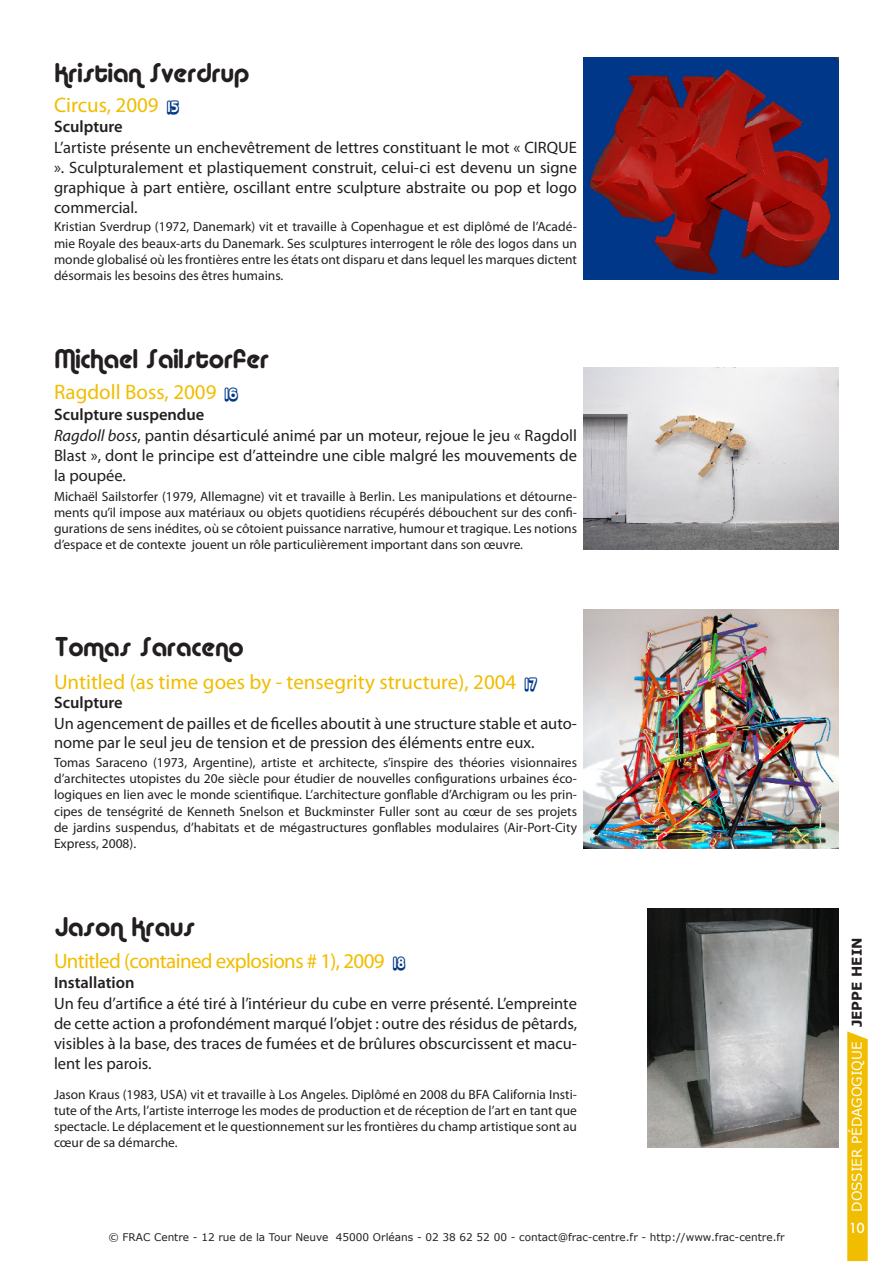
<style>
.page{position:relative;width:893px;height:1263px;background:#fff}
.page>*{position:absolute;margin:0;border:0;box-sizing:border-box;transform-origin:0 0}
.t1{font:27px "Alba";color:#231f20}
.t2{font:21px "Myriad Pro";color:#f0bd00}
.t3{font:21px "Myriad Pro";letter-spacing:-.03em;color:#f0bd00}
.t4{font:16.5px/19.8px "Myriad Pro";color:#231f20;text-align:justify}
.t5{font:600 16.5px "Myriad Pro";color:#231f20}
.t6{font:15px "Alba Super";color:#003888}
.t7{font:13.5px/16.2px "Myriad Pro";color:#231f20;text-align:justify}
.t8{font:13.5px "Verdana";color:#fff}
.t9{font:500 13.5px "Futura";color:#fff}
.t10{font:10.5px "Verdana";color:#231f20}
.s1{font-style:italic}
.s2{font-weight:700;color:#231f20}
</style>
<div class="page">
<svg style="left:847px;top:1031px;width:21px;height:230px;background:#f0bf0b"></svg>
<img style="left:648px;top:908px;width:191px;height:239px">
<img style="left:584px;top:367px;width:255px;height:182px">
<img style="left:584px;top:57px;width:255px;height:223px">
<img style="left:584px;top:610px;width:255px;height:238px">
<p class="t1" style="left:54px;top:57px;width:196px">Kristian Sverdrup</p>
<p class="t2" style="left:54px;top:92px;width:106px">Circus, 2009</p>
<p class="t6" style="left:167px;top:98px;width:13px">15</p>
<p class="t5" style="left:54px;top:116px;width:70px">Sculpture</p>
<p class="t4" style="left:54px;top:138px;width:525px">L’artiste présente un enchevêtrement de lettres constituant le mot « CIRQUE ». Sculpturalement et plastiquement construit, celui-ci est devenu un signe graphique à part entière, oscillant entre sculpture abstraite ou pop et logo commercial.</p>
<p class="t7" style="left:54px;top:218px;width:525px">Kristian Sverdrup (1972, Danemark) vit et travaille à Copenhague et est diplômé de l’Acadé&shy;mie Royale des beaux-arts du Danemark. Ses sculptures interrogent le rôle des logos dans un monde globalisé où les frontières entre les états ont disparu et dans lequel les marques dictent désormais les besoins des êtres humains.</p>
<p class="t1" style="left:54px;top:343px;width:216px">Michael Sailstorfer</p>
<p class="t2" style="left:54px;top:379px;width:164px">Ragdoll Boss, 2009</p>
<p class="t6" style="left:225px;top:385px;width:14px">16</p>
<p class="t5" style="left:54px;top:404px;width:152px">Sculpture suspendue</p>
<p class="t4" style="left:54px;top:425px;width:524px"><span class="s1">Ragdoll boss</span>, pantin désarticulé animé par un moteur, rejoue le jeu « Ragdoll Blast », dont le principe est d’atteindre une cible malgré les mouvements de la poupée.</p>
<p class="t7" style="left:54px;top:488px;width:525px">Michaël Sailstorfer (1979, Allemagne) vit et travaille à Berlin. Les manipulations et détourne&shy;ments qu’il impose aux matériaux ou objets quotidiens récupérés débouchent sur des confi&shy;gurations de sens inédites, où se côtoient puissance narrative, humour et tragique. Les notions d’espace et de contexte jouent un rôle particulièrement important dans son œuvre.</p>
<p class="t1" style="left:54px;top:631px;width:191px">Tomas Saraceno</p>
<p class="t2" style="left:54px;top:668px;width:464px">Untitled (as time goes by - tensegrity structure), 2004</p>
<p class="t6" style="left:525px;top:674px;width:13px">17</p>
<p class="t5" style="left:54px;top:692px;width:70px">Sculpture</p>
<p class="t4" style="left:54px;top:713px;width:524px">Un agencement de pailles et de ficelles aboutit à une structure stable et auto&shy;nome par le seul jeu de tension et de pression des éléments entre eux.</p>
<p class="t7" style="left:54px;top:754px;width:525px">Tomas Saraceno (1973, Argentine), artiste et architecte, s’inspire des théories visionnaires d’architectes utopistes du 20e siècle pour étudier de nouvelles configurations urbaines éco&shy;logiques en lien avec le monde scientifique. L’architecture gonflable d’Archigram ou les prin&shy;cipes de tenségrité de Kenneth Snelson et Buckminster Fuller sont au cœur de ses projets de jardins suspendus, d’habitats et de mégastructures gonflables modulaires (Air-Port-City Express, 2008).</p>
<p class="t1" style="left:54px;top:911px;width:142px">Jason Kraus</p>
<p class="t5" style="left:54px;top:972px;width:82px">Installation</p>
<p class="t3" style="left:54px;top:947px;width:332px">Untitled (contained explosions # 1), 2009</p>
<p class="t6" style="left:393px;top:953px;width:13px">18</p>
<p class="t4" style="left:54px;top:993px;width:525px">Un feu d’artifice a été tiré à l’intérieur du cube en verre présenté. L’empreinte de cette action a profondément marqué l’objet : outre des résidus de pêtards, visibles à la base, des traces de fumées et de brûlures obscurcissent et macu&shy;lent les parois.</p>
<p class="t7" style="left:54px;top:1086px;width:525px">Jason Kraus (1983, USA) vit et travaille à Los Angeles. Diplômé en 2008 du BFA California Insti&shy;tute of the Arts, l’artiste interroge les modes de production et de réception de l’art en tant que spectacle. Le déplacement et le questionnement sur les frontières du champ artistique sont au cœur de sa démarche.</p>
<p class="t10" style="left:108px;top:1230px;width:678px">© FRAC Centre - 12 rue de la Tour Neuve 45000 Orléans - 02 38 62 52 00 - contact@frac-centre.fr - http://www.frac-centre.fr</p>
<p class="t8" style="left:848px;top:1212px;width:276px;rotate:-90deg">DOSSIER PÉDAGOGIQUE <span class="s2">JEPPE HEIN</span></p>
<p class="t9" style="left:849px;top:1219px;width:17px">10</p>
</div>
